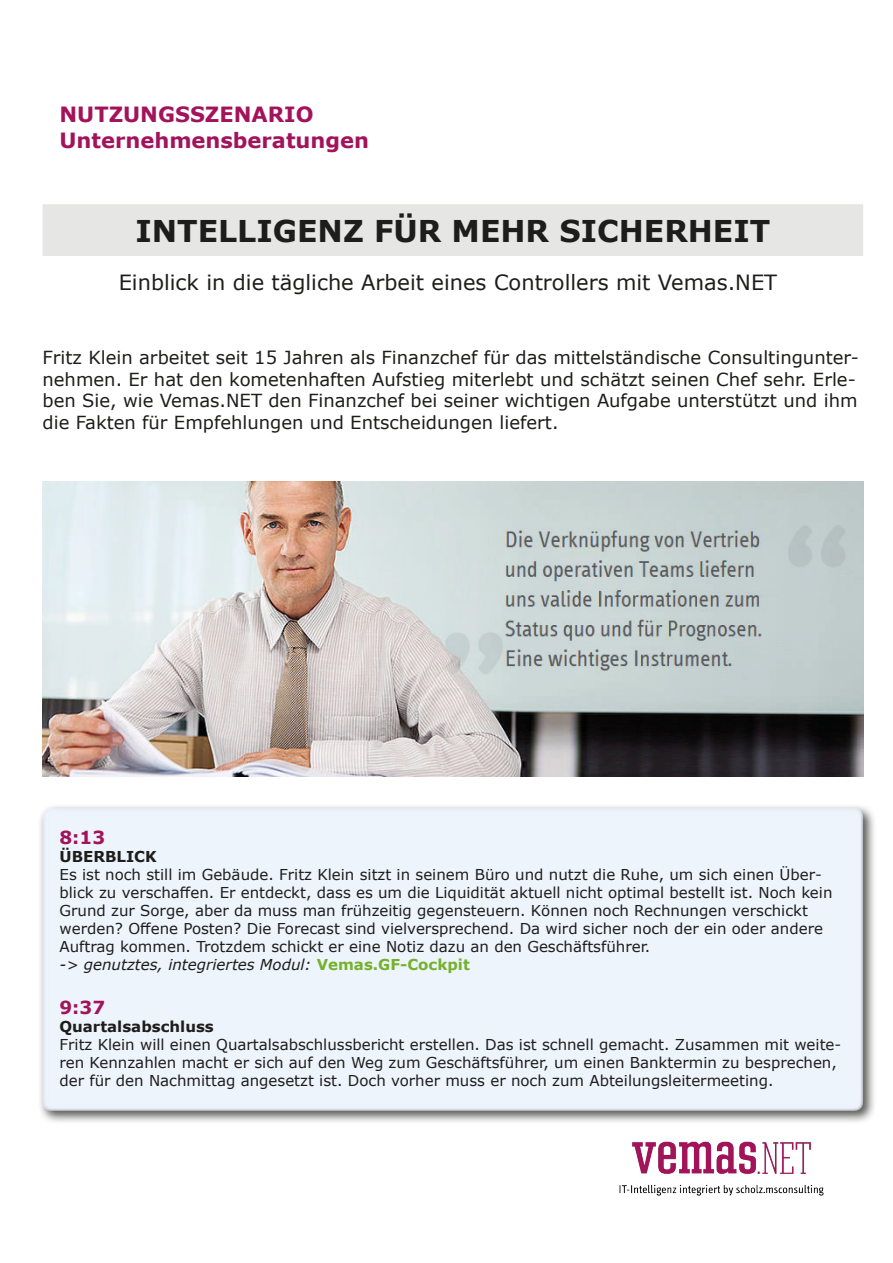
<style>
.page{position:relative;width:893px;height:1263px;background:#fff}
.page>*{position:absolute;margin:0;border:0;box-sizing:border-box;transform-origin:0 0}
.t1{font:700 30px "Verdana";color:#1d1d1b}
.t2{font:21px "Verdana";color:#1d1d1b}
.t3{font:700 21px/25.2px "Verdana";color:#a2135b}
.t4{font:18px/21.6px "Verdana";color:#1d1d1b}
.t5{font:700 18px "Verdana";color:#a2135b}
.t6{font:15px/18px "Verdana";color:#1d1d1b}
.t7{font:italic 15px "Verdana";color:#1d1d1b}
.t8{font:700 15px "Verdana";color:#1d1d1b}
.s1{font-weight:700;font-style:normal;color:#75b22c}
</style>
<div class="page">
<div style="left:38px;top:803px;width:838px;height:321px;background:#1d1d1b;opacity:.75"></div>
<div style="left:43px;top:808px;width:820px;height:303px;background:#eef4fc;border-radius:9px"></div>
<div style="left:43px;top:205px;width:819px;height:50px;background:#e6e6e5"></div>
<img style="left:598px;top:1120px;width:247px;height:76px">
<img style="left:43px;top:481px;width:820px;height:295px">
<p class="t3" style="left:60px;top:102px;width:311px">NUTZUNGSSZENARIO<br>Unternehmensberatungen</p>
<p class="t1" style="left:135px;top:209px;width:636px">INTELLIGENZ FÜR MEHR SICHERHEIT</p>
<p class="t2" style="left:119px;top:268px;width:660px">Einblick in die tägliche Arbeit eines Controllers mit Vemas.NET</p>
<p class="t4" style="left:43px;top:347px;width:818px">Fritz Klein arbeitet seit 15 Jahren als Finanzchef für das mittelständische Consultingunter&shy;nehmen. Er hat den kometenhaften Aufstieg miterlebt und schätzt seinen Chef sehr. Erle&shy;ben Sie, wie Vemas.NET den Finanzchef bei seiner wichtigen Aufgabe unterstützt und ihm die Fakten für Empfehlungen und Entscheidungen liefert.</p>
<p class="t5" style="left:60px;top:825px;width:47px">8:13</p>
<p class="t8" style="left:60px;top:846px;width:99px">ÜBERBLICK</p>
<p class="t6" style="left:60px;top:866px;width:774px">Es ist noch still im Gebäude. Fritz Klein sitzt in seinem Büro und nutzt die Ruhe, um sich einen Über&shy;blick zu verschaffen. Er entdeckt, dass es um die Liquidität aktuell nicht optimal bestellt ist. Noch kein Grund zur Sorge, aber da muss man frühzeitig gegensteuern. Können noch Rechnungen verschickt werden? Offene Posten? Die Forecast sind vielversprechend. Da wird sicher noch der ein oder andere Auftrag kommen. Trotzdem schickt er eine Notiz dazu an den Geschäftsführer.</p>
<p class="t7" style="left:60px;top:955px;width:412px">-&gt; genutztes, integriertes Modul: <span class="s1">Vemas.GF-Cockpit</span></p>
<p class="t5" style="left:60px;top:994px;width:47px">9:37</p>
<p class="t8" style="left:60px;top:1015px;width:156px">Quartalsabschluss</p>
<p class="t6" style="left:60px;top:1035px;width:783px">Fritz Klein will einen Quartalsabschlussbericht erstellen. Das ist schnell gemacht. Zusammen mit weite&shy;ren Kennzahlen macht er sich auf den Weg zum Geschäftsführer, um einen Banktermin zu besprechen, der für den Nachmittag angesetzt ist. Doch vorher muss er noch zum Abteilungsleitermeeting.</p>
</div>
